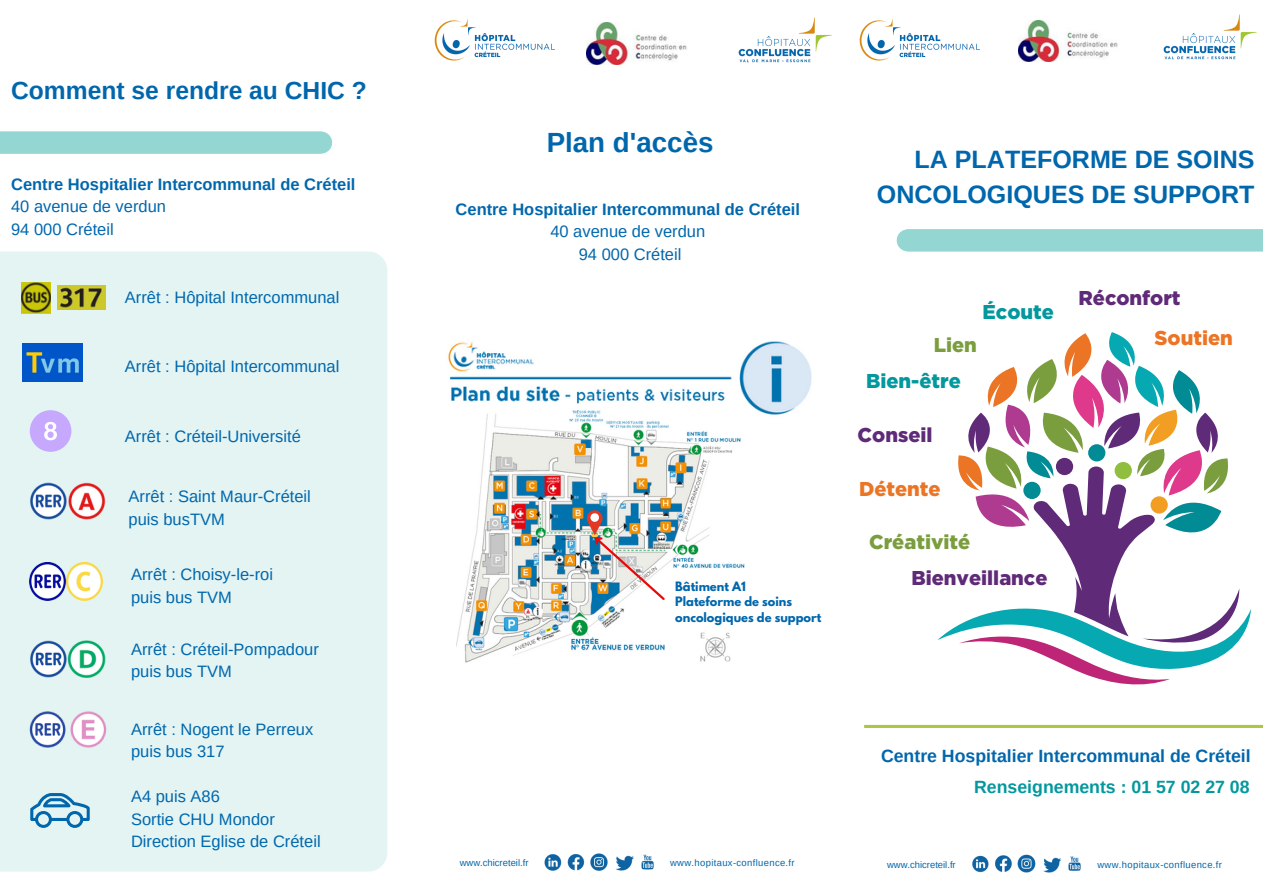
<style>
.page{position:relative;width:1263px;height:894px;background:#fff}
.page>*{position:absolute;margin:0;border:0;box-sizing:border-box;transform-origin:0 0}
.t1{font:700 27.75px "Arimo";color:#0067ad}
.t2{font:700 25.05px/35px "Arimo";color:#0067ad;text-align:right}
.t3{font:700 24.6px "Arimo";color:#0067ad}
.t4{font:900 19.95px "Gotham";color:#5f2a78}
.t5{font:900 19.95px "Gotham";color:#03989e}
.t6{font:900 19.95px "Gotham";color:#eb7525}
.t7{font:900 19.95px "Gotham";color:#7a9d3e}
.t8{font:700 17.7px "Arimo";color:#0067ad}
.t9{font:700 17.7px "Arimo";color:#03989e}
.t10{font:16.5px/22.5px "Arimo";color:#0067ad}
.t11{font:700 16.5px "Arimo";color:#0067ad}
.t12{font:700 11.4px/15.3px "League Spartan";color:#0067ad}
.t13{font:9.45px "Arimo";letter-spacing:.035em;color:#0067ad}
.t14{font:9.45px "Arimo";color:#0067ad}
</style>
<div class="page">
<img style="left:1163px;top:14px;width:94px;height:46px">
<img style="left:859px;top:18px;width:121px;height:43px">
<img style="left:738px;top:17px;width:94px;height:46px">
<img style="left:434px;top:18px;width:121px;height:43px">
<div style="left:897px;top:229px;width:366px;height:22px;background:#94d7d2"></div>
<svg style="left:0;top:131px;width:332px;height:23px;background:#97d8d3"></svg>
<svg style="left:864px;top:724px;width:399px;height:3px"></svg>
<img style="left:1018px;top:20px;width:100px;height:42px">
<img style="left:587px;top:23px;width:100px;height:41px">
<div style="left:0;top:251px;width:387px;height:620px;background:#e3f4f3"></div>
<div style="left:30px;top:410px;width:41px;height:41px;background:#c6a9ff;border-radius:50%"></div>
<svg style="left:44px;top:422px;width:13px;height:18px"></svg>
<img style="left:30px;top:563px;width:73px;height:37px">
<img style="left:26px;top:709px;width:83px;height:40px">
<img style="left:30px;top:477px;width:75px;height:48px">
<svg style="left:30px;top:792px;width:60px;height:35px;background:#91c1d9"></svg>
<img style="left:23px;top:343px;width:59px;height:38px">
<img style="left:22px;top:282px;width:29px;height:31px">
<img style="left:58px;top:285px;width:47px;height:24px">
<img style="left:30px;top:635px;width:75px;height:47px">
<img style="left:544px;top:854px;width:13px;height:17px">
<img style="left:557px;top:854px;width:26px;height:17px">
<img style="left:583px;top:853px;width:21px;height:18px">
<img style="left:604px;top:855px;width:23px;height:16px">
<img style="left:627px;top:854px;width:27px;height:16px">
<img style="left:972px;top:855px;width:12px;height:18px">
<img style="left:984px;top:855px;width:26px;height:17px">
<img style="left:1010px;top:854px;width:21px;height:19px">
<img style="left:1031px;top:856px;width:23px;height:17px">
<img style="left:1054px;top:856px;width:27px;height:16px">
<svg style="left:937px;top:332px;width:314px;height:352px"></svg>
<div style="left:1115px;top:462px;width:17px;height:17px;background:#90bf3f;border-radius:50%"></div>
<div style="left:1088px;top:444px;width:17px;height:17px;background:#008b95;border-radius:50%"></div>
<div style="left:1056px;top:458px;width:17px;height:17px;background:#5f2a78;border-radius:50%"></div>
<div style="left:1150px;top:496px;width:18px;height:17px;background:#f29e23;border-radius:50%"></div>
<div style="left:1023px;top:481px;width:18px;height:18px;background:#008b95;border-radius:50%"></div>
<img style="left:448px;top:341px;width:364px;height:74px">
<img style="left:456px;top:408px;width:291px;height:255px">
<div style="left:682px;top:401px;width:57px;height:18px;background:#fff"></div>
<img style="left:587px;top:510px;width:80px;height:92px">
<div style="left:590px;top:513px;width:9px;height:8px;background:#fff;border-radius:50%"></div>
<h3 class="t3" style="left:11px;top:77px;width:357px">Comment se rendre au CHIC ?</h3>
<p class="t11" style="left:11px;top:175px;width:346px">Centre Hospitalier Intercommunal de Créteil</p>
<p class="t10" style="left:11px;top:195px;width:156px">40 avenue de verdun<br>94 000 Créteil</p>
<p class="t10" style="left:125px;top:286px;width:216px">Arrêt : Hôpital Intercommunal</p>
<p class="t10" style="left:125px;top:355px;width:216px">Arrêt : Hôpital Intercommunal</p>
<p class="t10" style="left:125px;top:425px;width:177px">Arrêt : Créteil-Université</p>
<p class="t10" style="left:129px;top:485px;width:184px">Arrêt : Saint Maur-Créteil puis busTVM</p>
<p class="t10" style="left:131px;top:563px;width:143px">Arrêt : Choisy-le-roi puis bus TVM</p>
<p class="t10" style="left:131px;top:637px;width:189px">Arrêt : Créteil-Pompadour puis bus TVM</p>
<p class="t10" style="left:131px;top:717px;width:184px">Arrêt : Nogent le Perreux puis bus 317</p>
<p class="t10" style="left:131px;top:785px;width:191px">A4 puis A86<br>Sortie CHU Mondor<br>Direction Eglise de Créteil</p>
<h1 class="t1" style="left:547px;top:127px;width:168px">Plan d'accès</h1>
<p class="t11" style="left:456px;top:199px;width:346px">Centre Hospitalier Intercommunal de Créteil</p>
<p class="t10" style="left:550px;top:220px;width:156px;text-align:center">40 avenue de verdun<br>94 000 Créteil</p>
<p class="t12" style="left:675px;top:580px;width:72px">Bâtiment A1</p>
<p class="t12" style="left:675px;top:595px;width:148px">Plateforme de soins oncologiques de support</p>
<h2 class="t2" style="left:877px;top:142px;width:379px">LA PLATEFORME DE SOINS<br>ONCOLOGIQUES DE SUPPORT</h2>
<p class="t5" style="left:983px;top:299px;width:73px">Écoute</p>
<p class="t7" style="left:934px;top:333px;width:45px">Lien</p>
<p class="t5" style="left:866px;top:369px;width:96px">Bien-être</p>
<p class="t4" style="left:858px;top:422px;width:76px">Conseil</p>
<p class="t6" style="left:859px;top:476px;width:83px">Détente</p>
<p class="t7" style="left:869px;top:529px;width:103px">Créativité</p>
<p class="t4" style="left:911px;top:566px;width:137px">Bienveillance</p>
<p class="t4" style="left:1078px;top:286px;width:104px">Réconfort</p>
<p class="t6" style="left:1154px;top:326px;width:80px">Soutien</p>
<p class="t8" style="left:881px;top:746px;width:371px">Centre Hospitalier Intercommunal de Créteil</p>
<p class="t9" style="left:974px;top:776px;width:277px">Renseignements : 01 57 02 27 08</p>
<p class="t14" style="left:460px;top:857px;width:70px">www.chicreteil.fr</p>
<p class="t13" style="left:670px;top:857px;width:126px">www.hopitaux-confluence.fr</p>
<p class="t14" style="left:887px;top:859px;width:70px">www.chicreteil.fr</p>
<p class="t13" style="left:1097px;top:858px;width:126px">www.hopitaux-confluence.fr</p>
</div>
